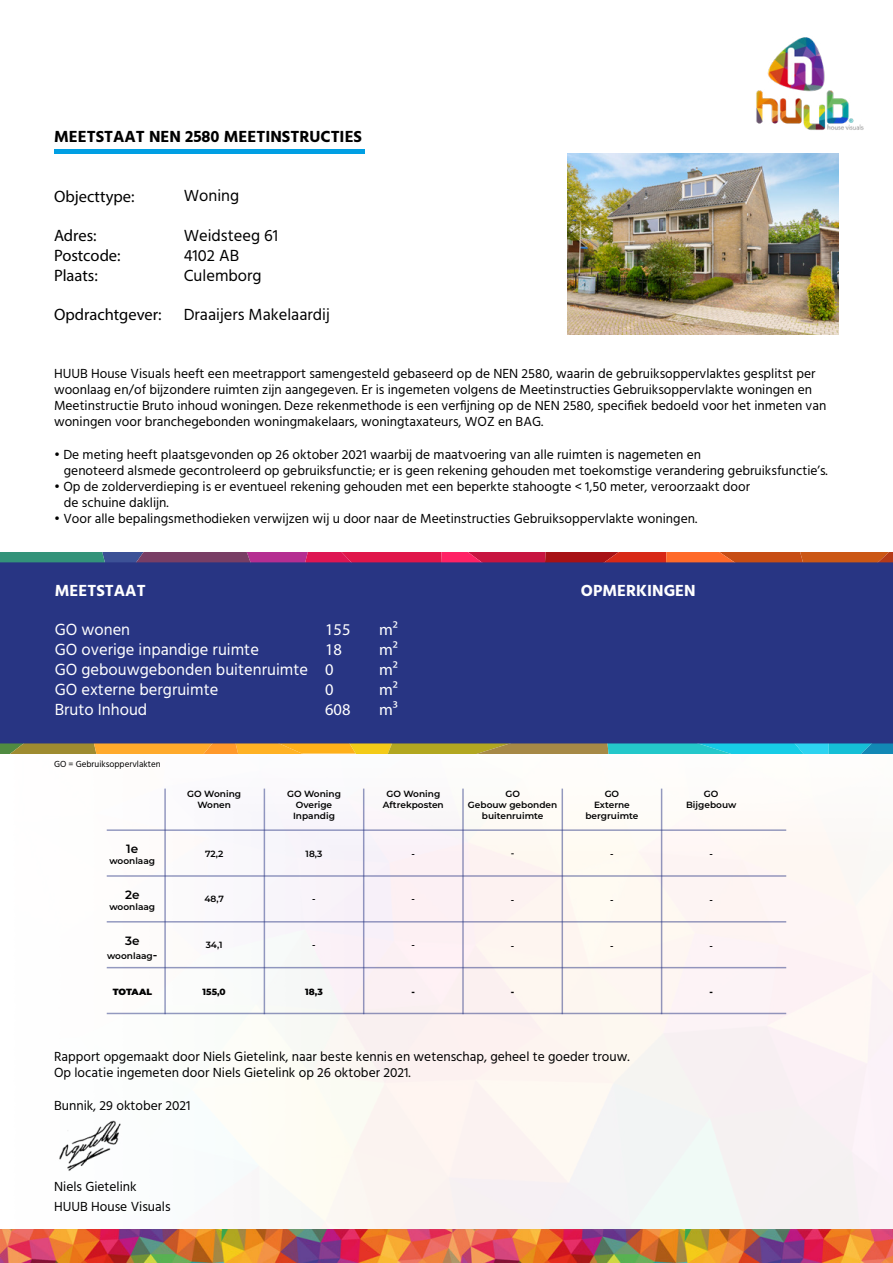
<style>
.page{position:relative;width:893px;height:1263px;background:#fff}
.page>*{position:absolute;margin:0;border:0;box-sizing:border-box;transform-origin:0 0}
.t1{font:16.5px/19.8px "Hind";color:#fff}
.t2{font:16.5px/19.8px "Hind";color:#000}
.t3{font:16.5px/19.8px "Myriad Pro";color:#000}
.t4{font:700 16.5px "Hind";color:#000}
.t5{font:700 16.5px "Hind";color:#fff}
.t6{font:16.5px "Myriad Pro";color:#fff}
.t7{font:13.5px/16.2px "Hind";color:#000}
.t8{font:600 12px "Montserrat";color:#000}
.t9{font:600 9px/10.8px "Montserrat";color:#000;text-align:center}
.t10{font:9px "Hind";color:#000}
.t11{font:800 9px "Montserrat";color:#000}
.t12{font:900 9px "Montserrat";letter-spacing:-.01em;color:#000}
.s1{font-size:12px}
</style>
<div class="page">
<img style="left:0;top:1230px;width:893px;height:33px">
<img style="left:756px;top:37px;width:108px;height:93px">
<svg style="left:0;top:788px;width:893px;height:442px"></svg>
<hr style="left:54px;top:149px;width:311px;height:4px;background:#009fe3">
<svg style="left:0;top:743px;width:893px;height:11px"></svg>
<svg style="left:0;top:552px;width:893px;height:10px"></svg>
<hr style="left:107px;top:829px;width:679px;height:2px;background:#283583">
<hr style="left:107px;top:875px;width:679px;height:2px;background:#283583">
<hr style="left:107px;top:921px;width:679px;height:1px;background:#283583">
<hr style="left:107px;top:967px;width:679px;height:1px;background:#283583">
<hr style="left:107px;top:1013px;width:679px;height:1px;background:#283583">
<hr style="left:164px;top:788px;width:2px;height:226px;background:#283583">
<hr style="left:264px;top:788px;width:1px;height:226px;background:#283583">
<hr style="left:363px;top:788px;width:1px;height:226px;background:#283583">
<hr style="left:462px;top:788px;width:2px;height:226px;background:#283583">
<hr style="left:562px;top:788px;width:1px;height:226px;background:#283583">
<hr style="left:661px;top:788px;width:1px;height:226px;background:#283583">
<img style="left:567px;top:153px;width:272px;height:181px">
<div style="left:0;top:562px;width:893px;height:181px;background:#283583"></div>
<img style="left:56px;top:1115px;width:76px;height:60px">
<p class="t4" style="left:54px;top:127px;width:310px">MEETSTAAT NEN 2580 MEETINSTRUCTIES</p>
<p class="t3" style="left:54px;top:186px;width:82px">Objecttype:</p>
<p class="t3" style="left:54px;top:226px;width:68px">Adres:<br>Postcode:<br>Plaats:</p>
<p class="t3" style="left:54px;top:305px;width:109px">Opdrachtgever:</p>
<p class="t2" style="left:184px;top:187px;width:57px">Woning</p>
<p class="t2" style="left:184px;top:227px;width:96px">Weidsteeg 61<br>4102 AB<br>Culemborg</p>
<p class="t2" style="left:184px;top:306px;width:148px">Draaijers Makelaardij</p>
<p class="t7" style="left:54px;top:366px;width:774px">HUUB House Visuals heeft een meetrapport samengesteld gebaseerd op de NEN 2580, waarin de gebruiksoppervlaktes gesplitst per woonlaag en/of bijzondere ruimten zijn aangegeven. Er is ingemeten volgens de Meetinstructies Gebruiksoppervlakte woningen en Meetinstructie Bruto inhoud woningen. Deze rekenmethode is een verfijning op de NEN 2580, specifiek bedoeld voor het inmeten van woningen voor branchegebonden woningmakelaars, woningtaxateurs, WOZ en BAG.</p>
<p class="t7" style="left:64px;top:447px;width:765px;text-indent:-10px">• De meting heeft plaatsgevonden op 26 oktober 2021 waarbij de maatvoering van alle ruimten is nagemeten en<br>genoteerd alsmede gecontroleerd op gebruiksfunctie; er is geen rekening gehouden met toekomstige verandering gebruiksfunctie’s.</p>
<p class="t7" style="left:64px;top:479px;width:688px;text-indent:-10px">• Op de zolderverdieping is er eventueel rekening gehouden met een beperkte stahoogte &lt; 1,50 meter, veroorzaakt door de schuine daklijn.</p>
<p class="t7" style="left:54px;top:511px;width:645px">• Voor alle bepalingsmethodieken verwijzen wij u door naar de Meetinstructies Gebruiksoppervlakte woningen.</p>
<p class="t5" style="left:55px;top:580px;width:92px">MEETSTAAT</p>
<p class="t1" style="left:55px;top:621px;width:255px">GO wonen<br>GO overige inpandige ruimte<br>GO gebouwgebonden buitenruimte<br>GO externe bergruimte<br>Bruto Inhoud</p>
<p class="t6" style="left:325px;top:620px;width:27px">155</p>
<p class="t6" style="left:379px;top:620px;width:20px">m²</p>
<p class="t6" style="left:325px;top:639px;width:18px">18</p>
<p class="t6" style="left:379px;top:639px;width:20px">m²</p>
<p class="t6" style="left:325px;top:659px;width:10px">0</p>
<p class="t6" style="left:379px;top:659px;width:20px">m²</p>
<p class="t6" style="left:325px;top:679px;width:10px">0</p>
<p class="t6" style="left:379px;top:679px;width:20px">m²</p>
<p class="t6" style="left:325px;top:699px;width:27px">608</p>
<p class="t6" style="left:379px;top:699px;width:20px">m³</p>
<p class="t10" style="left:54px;top:758px;width:108px">GO = Gebruiksoppervlakten</p>
<p class="t5" style="left:581px;top:580px;width:116px">OPMERKINGEN</p>
<p class="t8" style="left:126px;top:840px;width:14px">1e</p>
<p class="t9" style="left:109px;top:855px;width:47px">woonlaag</p>
<p class="t8" style="left:125px;top:886px;width:16px">2e</p>
<p class="t9" style="left:109px;top:901px;width:47px">woonlaag</p>
<p class="t8" style="left:125px;top:932px;width:16px">3e</p>
<p class="t9" style="left:107px;top:950px;width:52px">woonlaag<span class="s1">-</span></p>
<p class="t12" style="left:113px;top:984px;width:41px">TOTAAL</p>
<p class="t9" style="left:187px;top:788px;width:55px">GO Woning<br>Wonen</p>
<p class="t9" style="left:287px;top:788px;width:55px">GO Woning<br>Overige<br>Inpandig</p>
<p class="t9" style="left:383px;top:788px;width:62px">GO Woning<br>Aftrekposten</p>
<p class="t9" style="left:468px;top:788px;width:91px">GO<br>Gebouw gebonden buitenruimte</p>
<p class="t9" style="left:585px;top:788px;width:54px">GO<br>Externe bergruimte</p>
<p class="t9" style="left:686px;top:788px;width:52px">GO<br>Bijgebouw</p>
<p class="t9" style="left:205px;top:848px;width:20px">72,2</p>
<p class="t9" style="left:204px;top:893px;width:21px">48,7</p>
<p class="t9" style="left:206px;top:939px;width:19px">34,1</p>
<p class="t11" style="left:203px;top:985px;width:25px">155,0</p>
<p class="t9" style="left:306px;top:848px;width:18px">18,3</p>
<p class="t9" style="left:511px;top:848px;width:5px">-</p>
<p class="t9" style="left:412px;top:848px;width:5px">-</p>
<p class="t9" style="left:610px;top:848px;width:5px">-</p>
<p class="t9" style="left:709px;top:848px;width:5px">-</p>
<p class="t9" style="left:312px;top:893px;width:5px">-</p>
<p class="t9" style="left:412px;top:893px;width:5px">-</p>
<p class="t9" style="left:511px;top:894px;width:5px">-</p>
<p class="t9" style="left:610px;top:894px;width:5px">-</p>
<p class="t9" style="left:709px;top:894px;width:5px">-</p>
<p class="t9" style="left:312px;top:939px;width:5px">-</p>
<p class="t9" style="left:412px;top:939px;width:5px">-</p>
<p class="t9" style="left:511px;top:939px;width:5px">-</p>
<p class="t9" style="left:610px;top:939px;width:5px">-</p>
<p class="t9" style="left:709px;top:939px;width:5px">-</p>
<p class="t11" style="left:305px;top:985px;width:19px">18,3</p>
<p class="t11" style="left:412px;top:985px;width:5px">-</p>
<p class="t11" style="left:511px;top:985px;width:5px">-</p>
<p class="t11" style="left:709px;top:985px;width:5px">-</p>
<p class="t7" style="left:54px;top:1049px;width:577px">Rapport opgemaakt door Niels Gietelink, naar beste kennis en wetenschap, geheel te goeder trouw.<br>Op locatie ingemeten door Niels Gietelink op 26 oktober 2021.</p>
<p class="t7" style="left:54px;top:1098px;width:138px">Bunnik, 29 oktober 2021</p>
<p class="t7" style="left:54px;top:1177px;width:118px;line-height:19.8px">Niels Gietelink<br>HUUB House Visuals</p>
</div>
